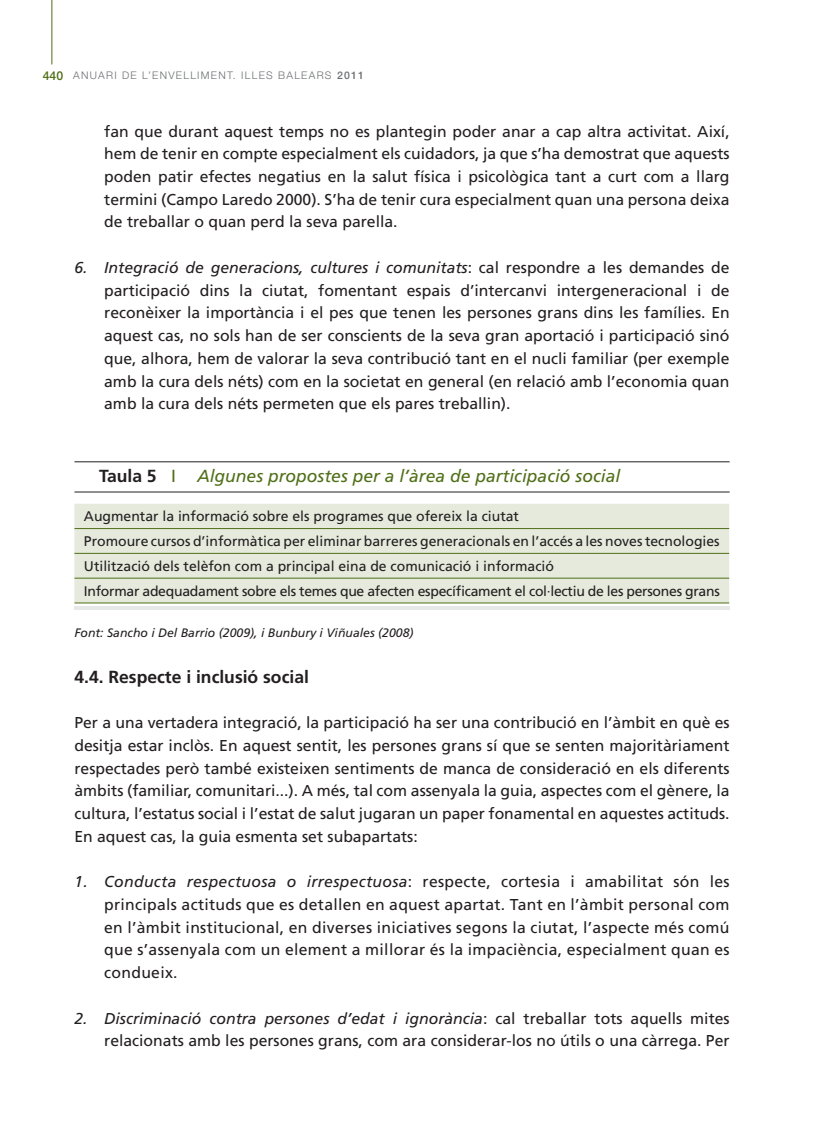
<style>
.page{position:relative;width:819px;height:1141px;background:#fff}
.page>*{position:absolute;margin:0;border:0;box-sizing:border-box;transform-origin:0 0}
.t1{font:italic 17.5px "Frutiger LT Std";color:#506f18}
.t2{font:700 17.5px "Frutiger LT Std";color:#231f20}
.t3{font:15.75px/22.8px "Frutiger LT Std";color:#231f20;text-align:justify}
.t4{font:14px/24.8px "Frutiger LT Std";color:#231f20}
.t5{font:italic 12.25px "Frutiger LT Std";color:#231f20}
.t6{font:300 10.5px "Helvetica Neue LT Std";letter-spacing:.12em;color:#6d6f71}
.s1{font-weight:500;font-size:12.25px;color:#506f18}
.s2{font-weight:500}
.s3{font-style:italic}
.s4{font-weight:700;font-style:normal;color:#231f20}
.s5{font-style:normal}
</style>
<div class="page">
<hr style="left:52px;top:0;width:1px;height:64px;background:#506f18">
<hr style="left:74px;top:461px;width:655px;height:1px;background:#231f20">
<hr style="left:74px;top:492px;width:655px;height:1px;background:#231f20">
<div style="left:74px;top:504px;width:655px;height:99px;background:#e5eadc"></div>
<hr style="left:74px;top:528px;width:655px;height:1px;background:#506f18">
<hr style="left:74px;top:553px;width:655px;height:1px;background:#506f18">
<hr style="left:74px;top:578px;width:655px;height:1px;background:#506f18">
<hr style="left:74px;top:603px;width:655px;height:1px;background:#506f18">
<hr style="left:74px;top:606px;width:655px;height:4px;background:#e7e8e8">
<p class="t6" style="left:43px;top:69px;width:323px"><span class="s1">440</span> ANUARI DE L’ENVELLIMENT. ILLES BALEARS <span class="s2">2011</span></p>
<p class="t3" style="left:104px;top:120px;width:627px">fan que durant aquest temps no es plantegin poder anar a cap altra activitat. Així, hem de tenir en compte especialment els cuidadors, ja que s’ha demostrat que aquests poden patir efectes negatius en la salut física i psicològica tant a curt com a llarg termini (Campo Laredo 2000). S’ha de tenir cura especialment quan una persona deixa de treballar o quan perd la seva parella.</p>
<p class="t3" style="left:104px;top:256px;width:627px;text-indent:-30px"><span class="s3">6. Integració de generacions, cultures i comunitats</span>: cal respondre a les demandes de participació dins la ciutat, fomentant espais d’intercanvi intergeneracional i de reconèixer la importància i el pes que tenen les persones grans dins les famílies. En aquest cas, no sols han de ser conscients de la seva gran aportació i participació sinó que, alhora, hem de valorar la seva contribució tant en el nucli familiar (per exemple amb la cura dels néts) com en la societat en general (en relació amb l’economia quan amb la cura dels néts permeten que els pares treballin).</p>
<p class="t1" style="left:99px;top:466px;width:522px"><span class="s4">Taula 5</span> <span class="s5">I</span> Algunes propostes per a l’àrea de participació social</p>
<p class="t4" style="left:84px;top:504px;width:637px">Augmentar la informació sobre els programes que ofereix la ciutat<br>Promoure cursos d’informàtica per eliminar barreres generacionals en l’accés a les noves tecnologies Utilització dels telèfon com a principal eina de comunicació i informació<br>Informar adequadament sobre els temes que afecten específicament el col·lectiu de les persones grans</p>
<p class="t5" style="left:74px;top:626px;width:341px">Font: Sancho i Del Barrio (2009), i Bunbury i Viñuales (2008)</p>
<p class="t2" style="left:74px;top:666px;width:236px">4.4. Respecte i inclusió social</p>
<p class="t3" style="left:74px;top:711px;width:656px">Per a una vertadera integració, la participació ha ser una contribució en l’àmbit en què es desitja estar inclòs. En aquest sentit, les persones grans sí que se senten majoritàriament respectades però també existeixen sentiments de manca de consideració en els diferents àmbits (familiar, comunitari...). A més, tal com assenyala la guia, aspectes com el gènere, la cultura, l’estatus social i l’estat de salut jugaran un paper fonamental en aquestes actituds.<br>En aquest cas, la guia esmenta set subapartats:</p>
<p class="t3" style="left:104px;top:870px;width:627px;text-indent:-30px"><span class="s3">1. Conducta respectuosa o irrespectuosa</span>: respecte, cortesia i amabilitat són les principals actituds que es detallen en aquest apartat. Tant en l’àmbit personal com en l’àmbit institucional, en diverses iniciatives segons la ciutat, l’aspecte més comú que s’assenyala com un element a millorar és la impaciència, especialment quan es condueix.</p>
<p class="t3" style="left:74px;top:1007px;width:656px;text-align:right"><span class="s3">2. Discriminació contra persones d’edat i ignorància</span>: cal treballar tots aquells mites relacionats amb les persones grans, com ara considerar-los no útils o una càrrega. Per</p>
</div>
